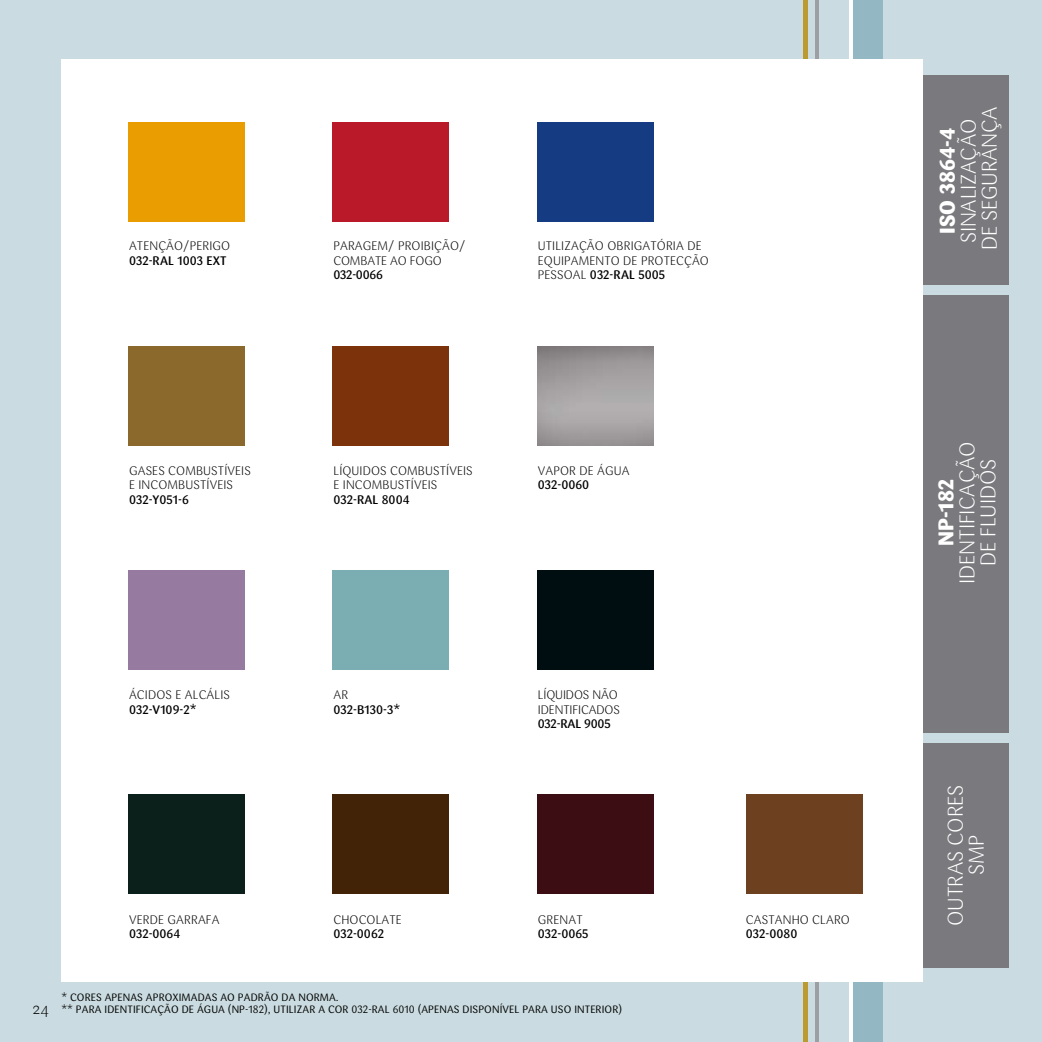
<style>
.page{position:relative;width:1042px;height:1042px;background:#fff}
.page>*{position:absolute;margin:0;border:0;box-sizing:border-box;transform-origin:0 0}
.t1{font:300 21px/21px "Sari Pro";letter-spacing:-.01em;color:#fff;text-align:center}
.t2{font:800 21px "Sari Pro";color:#fff}
.t3{font:300 15.75px "Sari Pro";color:#000}
.t4{font:300 12.25px/14.7px "Sari Pro";letter-spacing:.01em;color:#000}
.t5{font:500 12.25px "Sari Pro";color:#000}
.t6{font:300 12.25px/14.7px "Sari Pro";letter-spacing:-.01em;color:#000}
.t7{font:500 12.25px "Sari Pro";letter-spacing:-.02em;color:#000}
.t8{font:10.5px/12.2px "Sari Pro";letter-spacing:.01em;color:#000}
.s1{font-weight:300}
</style>
<div class="page">
<div style="left:0;top:0;width:848px;height:1042px;background:#cadce1"></div>
<div style="left:853px;top:0;width:30px;height:1042px;background:#94b8c3"></div>
<div style="left:883px;top:0;width:159px;height:1042px;background:#cadce1"></div>
<div style="left:66px;top:76px;width:942px;height:209px;background:#7a797d"></div>
<div style="left:66px;top:295px;width:942px;height:437px;background:#7a797d"></div>
<div style="left:66px;top:743px;width:942px;height:224px;background:#7a797d"></div>
<hr style="left:815px;top:0;width:4px;height:1042px;background:#9e9fa3">
<div style="left:802px;top:0;width:5px;height:1042px;background:#b99b2f"></div>
<div style="left:61px;top:60px;width:862px;height:922px;background:#fff"></div>
<div style="left:128px;top:122px;width:117px;height:99px;background:#ea9d00"></div>
<div style="left:332px;top:122px;width:117px;height:99px;background:#b91929"></div>
<div style="left:537px;top:122px;width:117px;height:99px;background:#153c82"></div>
<div style="left:128px;top:346px;width:117px;height:99px;background:#8b692c"></div>
<div style="left:332px;top:346px;width:117px;height:99px;background:#7c320b"></div>
<div style="left:128px;top:570px;width:117px;height:99px;background:#967aa0"></div>
<div style="left:332px;top:570px;width:117px;height:99px;background:#7aaeb3"></div>
<div style="left:537px;top:570px;width:117px;height:99px;background:#000e11"></div>
<div style="left:128px;top:794px;width:117px;height:99px;background:#0b201a"></div>
<div style="left:332px;top:794px;width:117px;height:99px;background:#422308"></div>
<div style="left:537px;top:794px;width:117px;height:99px;background:#3c0e14"></div>
<div style="left:746px;top:794px;width:116px;height:99px;background:#6d4120"></div>
<p class="t4" style="left:129px;top:238px;width:9px">ATENÇ</p>
<p class="t4" style="left:166px;top:238px;width:30px">ÃO/PERI</p>
<p class="t4" style="left:212px;top:238px;width:17px">GO</p>
<p class="t5" style="left:129px;top:252px;width:27px">032-RAL</p>
<p class="t5" style="left:177px;top:252px;width:40px">1003 EXT</p>
<p class="t4" style="left:129px;top:463px;width:123px">GASES COMBUSTÍVEIS<br>E INCOMBUSTÍVEIS</p>
<p class="t5" style="left:129px;top:492px;width:61px">032-Y051-6</p>
<p class="t4" style="left:129px;top:687px;width:102px">ÁCIDOS E ALCÁLIS</p>
<p class="t5" style="left:129px;top:701px;width:69px">032-V109-2*</p>
<p class="t4" style="left:333px;top:238px;width:8px">PARA</p>
<p class="t4" style="left:363px;top:238px;width:43px">GEM/PROIBIÇ</p>
<p class="t4" style="left:442px;top:238px;width:25px">ÃO/</p>
<p class="t4" style="left:333px;top:253px;width:9px">COMBATE</p>
<p class="t4" style="left:390px;top:253px;width:51px">AO FOGO</p>
<p class="t5" style="left:333px;top:267px;width:51px">032-0066</p>
<p class="t4" style="left:538px;top:238px;width:77px">UTI LIZAÇÃO OBRI</p>
<p class="t4" style="left:634px;top:238px;width:39px">GATÓRIA</p>
<p class="t4" style="left:687px;top:238px;width:8px">DE</p>
<p class="t4" style="left:538px;top:253px;width:9px">EQUIPAMENTO</p>
<p class="t4" style="left:623px;top:253px;width:26px">DE PROTECÇ</p>
<p class="t4" style="left:692px;top:253px;width:16px">ÃO</p>
<p class="t4" style="left:538px;top:268px;width:8px">PESSOA</p>
<p class="t5" style="left:581px;top:267px;width:36px"><span class="s1">L</span> 032-RAL</p>
<p class="t5" style="left:638px;top:267px;width:28px">5005</p>
<p class="t4" style="left:333px;top:463px;width:141px">LÍQUIDOS COMBUSTÍVEIS<br>E INCOMBUSTÍVEIS</p>
<p class="t5" style="left:333px;top:492px;width:78px">032-RAL 8004</p>
<p class="t4" style="left:538px;top:463px;width:93px">VAPOR DE ÁGUA</p>
<p class="t5" style="left:538px;top:477px;width:53px">032-0060</p>
<p class="t4" style="left:333px;top:687px;width:16px">AR</p>
<p class="t5" style="left:333px;top:701px;width:68px">032-B130-3*</p>
<p class="t6" style="left:538px;top:687px;width:84px">LÍQUIDOS NÃO<br>IDENTIFICADOS</p>
<p class="t7" style="left:538px;top:716px;width:74px">032-RAL 9005</p>
<p class="t4" style="left:129px;top:912px;width:56px">VERDE GARRAFA</p>
<p class="t5" style="left:129px;top:926px;width:53px">032-0064</p>
<p class="t4" style="left:333px;top:912px;width:26px">CHOCO</p>
<p class="t4" style="left:376px;top:912px;width:14px">LATE</p>
<p class="t5" style="left:333px;top:926px;width:52px">032-0062</p>
<p class="t4" style="left:538px;top:912px;width:46px">GRENAT</p>
<p class="t5" style="left:538px;top:926px;width:52px">032-0065</p>
<p class="t3" style="left:33px;top:998px;width:18px">24</p>
<p class="t8" style="left:61px;top:991px;width:279px">* CORES APENAS APROXIMADAS AO PADRÃO DA NORMA. ** PARA</p>
<p class="t8" style="left:105px;top:1003px;width:7px">IDEN</p>
<p class="t8" style="left:127px;top:1003px;width:302px">TI FI CAÇÃO DE ÁGUA (NP-182), UTI LIZAR A COR 032-RAL 6010 (APENAS</p>
<p class="t8" style="left:462px;top:1003px;width:7px">DISPON</p>
<p class="t8" style="left:500px;top:1003px;width:30px">ÍVEL PARA</p>
<p class="t8" style="left:551px;top:1003px;width:46px">USO INTERIOR</p>
<p class="t8" style="left:618px;top:1003px;width:5px">)</p>
<p class="t4" style="left:746px;top:912px;width:105px">CASTANH O CLARO</p>
<p class="t5" style="left:746px;top:926px;width:53px">032-0080</p>
<h1 class="t1" style="left:958px;top:250px;width:143px;rotate:-90deg">SINALIZAÇÃO<br>DE SEGURANÇA</h1>
<h1 class="t2" style="left:934px;top:234px;width:108px;rotate:-90deg">ISO 3864-4</h1>
<h1 class="t1" style="left:956px;top:584px;width:140px;rotate:-90deg">IDENTIFICAÇÃO<br>DE FLUIDOS</h1>
<h1 class="t2" style="left:932px;top:546px;width:68px;rotate:-90deg">np-182</h1>
<h1 class="t1" style="left:945px;top:926px;width:140px;rotate:-90deg">OUTRAS CORES<br>SMP</h1>
</div>
